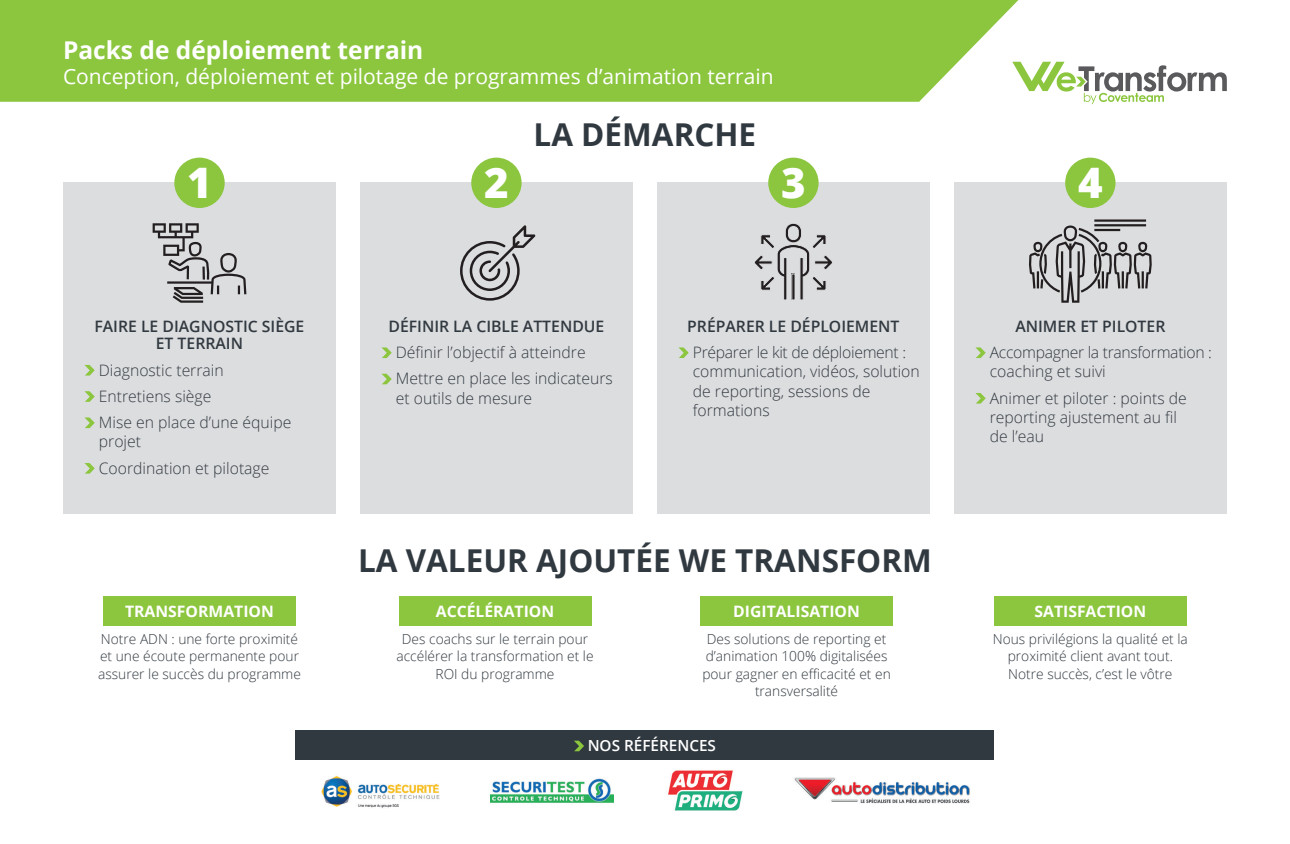
<style>
.page{position:relative;width:1290px;height:844px;background:#fff}
.page>*{position:absolute;margin:0;border:0;box-sizing:border-box;transform-origin:0 0}
.t1{font:800 42px "Open Sans";color:#fff}
.t2{font:700 31.5px "Open Sans";color:#313940}
.t3{font:700 24.5px "Open Sans";color:#fff}
.t4{font:21px "Open Sans";color:#fff}
.t5{font:300 15.75px/19.2px "Open Sans";color:#313940}
.t6{font:600 15.75px "Open Sans";color:#313940}
.t7{font:700 15.75px "Open Sans";color:#fff}
.t8{font:300 15.75px/19.2px "Open Sans";letter-spacing:-.02em;color:#313940}
.t9{font:600 15.22px "Open Sans";color:#fff}
.t10{font:300 13.83px/17.5px "Open Sans";color:#313940;text-align:center}
</style>
<div class="page">
<div style="left:63px;top:183px;width:273px;height:330px;background:#dcdddf"></div>
<div style="left:360px;top:183px;width:273px;height:330px;background:#dcdddf"></div>
<div style="left:657px;top:183px;width:273px;height:330px;background:#dcdddf"></div>
<div style="left:954px;top:183px;width:273px;height:330px;background:#dcdddf"></div>
<svg style="left:84px;top:365px;width:11px;height:10px"></svg>
<svg style="left:84px;top:391px;width:11px;height:11px"></svg>
<svg style="left:84px;top:417px;width:11px;height:11px"></svg>
<svg style="left:84px;top:463px;width:11px;height:10px"></svg>
<svg style="left:381px;top:347px;width:11px;height:11px"></svg>
<svg style="left:381px;top:373px;width:11px;height:11px"></svg>
<svg style="left:678px;top:347px;width:11px;height:11px"></svg>
<svg style="left:975px;top:347px;width:11px;height:11px"></svg>
<svg style="left:975px;top:393px;width:11px;height:10px"></svg>
<svg style="left:1018px;top:62px;width:209px;height:42px"></svg>
<div style="left:174px;top:158px;width:51px;height:50px;background:#8bc63e;border-radius:50%"></div>
<div style="left:471px;top:158px;width:51px;height:50px;background:#8bc63e;border-radius:50%"></div>
<div style="left:768px;top:158px;width:50px;height:50px;background:#8bc63e;border-radius:50%"></div>
<div style="left:1065px;top:158px;width:50px;height:50px;background:#8bc63e;border-radius:50%"></div>
<div style="left:296px;top:729px;width:698px;height:30px;background:#313940"></div>
<svg style="left:574px;top:740px;width:10px;height:11px"></svg>
<div style="left:0;top:0;width:1018px;height:102px;background:#8bc63e"></div>
<div style="left:994px;top:596px;width:193px;height:29px;background:#8bc63e"></div>
<div style="left:700px;top:596px;width:193px;height:29px;background:#8bc63e"></div>
<div style="left:399px;top:596px;width:192px;height:29px;background:#8bc63e"></div>
<div style="left:103px;top:596px;width:193px;height:29px;background:#8bc63e"></div>
<svg style="left:153px;top:223px;width:93px;height:79px"></svg>
<svg style="left:1029px;top:219px;width:123px;height:83px"></svg>
<svg style="left:754px;top:223px;width:78px;height:77px"></svg>
<svg style="left:460px;top:225px;width:75px;height:75px"></svg>
<img style="left:794px;top:777px;width:176px;height:26px">
<img style="left:668px;top:770px;width:75px;height:40px">
<img style="left:490px;top:778px;width:123px;height:25px">
<img style="left:321px;top:776px;width:119px;height:32px">
<p class="t3" style="left:63px;top:32px;width:362px">Packs de déploiement terrain</p>
<p class="t4" style="left:63px;top:62px;width:712px">Conception, déploiement et pilotage de programmes d’animation terrain</p>
<p class="t2" style="left:533px;top:112px;width:224px">LA DÉMARCHE</p>
<p class="t1" style="left:187px;top:151px;width:26px">1</p>
<p class="t1" style="left:484px;top:151px;width:26px">2</p>
<p class="t1" style="left:781px;top:151px;width:26px">3</p>
<p class="t1" style="left:1078px;top:151px;width:26px">4</p>
<p class="t6" style="left:94px;top:315px;width:211px">FAIRE LE DIAGNOSTIC SIÈGE</p>
<p class="t6" style="left:156px;top:332px;width:89px">ET TERRAIN</p>
<p class="t5" style="left:99px;top:359px;width:126px">Diagnostic terrain</p>
<p class="t5" style="left:99px;top:386px;width:114px">Entretiens siège</p>
<p class="t5" style="left:99px;top:412px;width:194px">Mise en place d’une équipe projet</p>
<p class="t5" style="left:99px;top:457px;width:172px">Coordination et pilotage</p>
<p class="t7" style="left:125px;top:600px;width:150px">TRANSFORMATION</p>
<p class="t10" style="left:98px;top:629px;width:204px;text-align:left">Notre ADN : une forte proximité et une écoute permanente pour assurer le succès du programme</p>
<p class="t6" style="left:388px;top:315px;width:217px">DÉFINIR LA CIBLE ATTENDUE</p>
<p class="t5" style="left:396px;top:342px;width:191px">Définir l’objectif à atteindre</p>
<p class="t5" style="left:396px;top:368px;width:219px">Mettre en place les indicateurs et outils de mesure</p>
<p class="t6" style="left:687px;top:315px;width:214px">PRÉPARER LE DÉPLOIEMENT</p>
<p class="t5" style="left:693px;top:342px;width:228px">Préparer le kit de déploiement : communication, vidéos, solution de reporting, sessions de formations</p>
<p class="t2" style="left:358px;top:538px;width:575px">LA VALEUR AJOUTÉE WE TRANSFORM</p>
<p class="t7" style="left:436px;top:600px;width:120px">ACCÉLÉRATION</p>
<p class="t10" style="left:396px;top:629px;width:199px">Des coachs sur le terrain pour accélérer la transformation et le<br>ROI du programme</p>
<p class="t7" style="left:733px;top:600px;width:128px">DIGITALISATION</p>
<p class="t10" style="left:702px;top:629px;width:190px">Des solutions de reporting et d’animation 100% digitalisées pour gagner en efficacité et en transversalité</p>
<p class="t9" style="left:588px;top:735px;width:130px">NOS RÉFÉRENCES</p>
<p class="t6" style="left:1015px;top:315px;width:152px">ANIMER ET PILOTER</p>
<p class="t8" style="left:990px;top:342px;width:224px">Accompagner la transformation : coaching et suivi</p>
<p class="t5" style="left:990px;top:387px;width:198px">Animer et piloter : points de reporting ajustement au fil de l’eau</p>
<p class="t7" style="left:1034px;top:600px;width:113px">SATISFACTION</p>
<p class="t10" style="left:993px;top:629px;width:197px">Nous privilégions la qualité et la proximité client avant tout.</p>
<p class="t10" style="left:1008px;top:664px;width:166px">Notre succès, c’est le vôtre</p>
</div>
